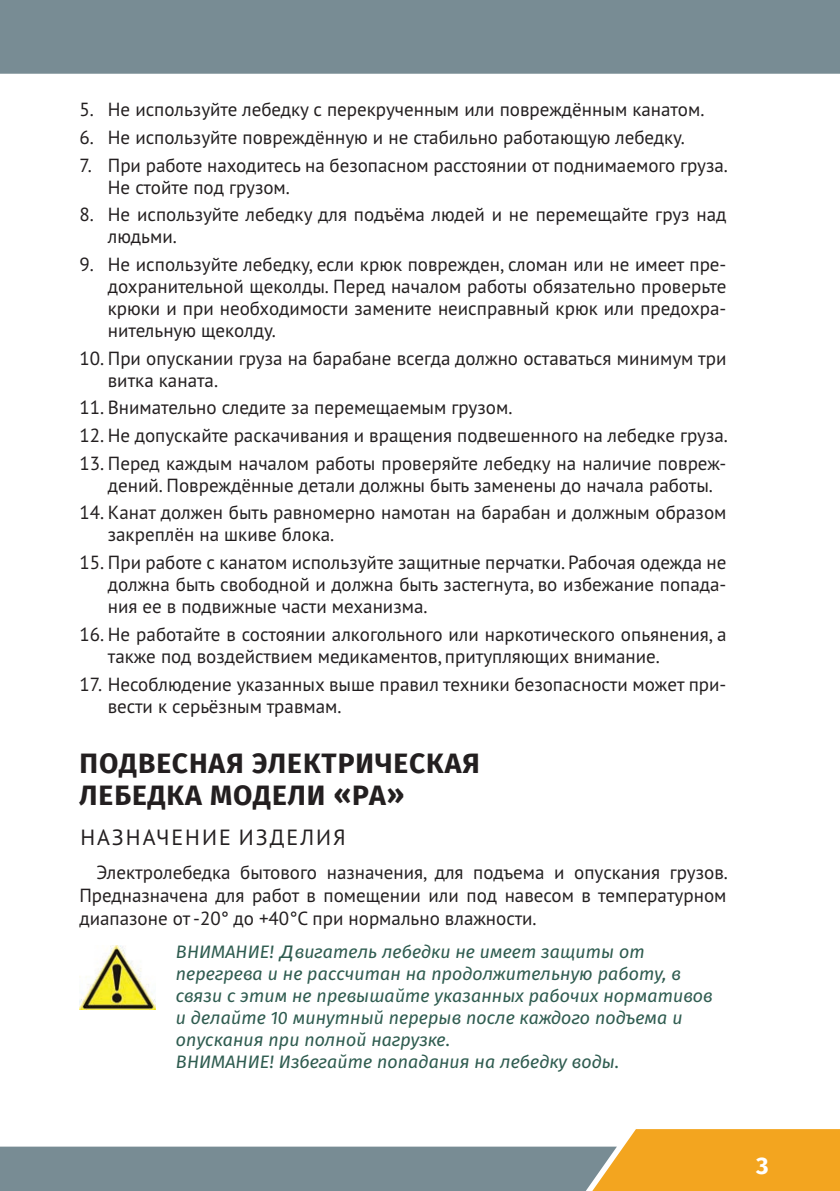
<style>
.page{position:relative;width:840px;height:1191px;background:#fff}
.page>*{position:absolute;margin:0;border:0;box-sizing:border-box;transform-origin:0 0}
.t1{font:700 28px/32px "Fira Sans OT";letter-spacing:.035em;color:#231f20}
.t2{font:700 24px "Fira Sans OT";color:#fff}
.t3{font:22px "PT Sans";letter-spacing:.09em;color:#231f20}
.t4{font:19px/22px "PT Sans";color:#231f20}
.t5{font:italic 18px/22px "Fira Sans OT";color:#2f5c50}
.s1{font-family:"Ubuntu"}
</style>
<div class="page">
<div style="left:0;top:0;width:839px;height:74px;background:#788c94"></div>
<svg style="left:0;top:1129px;width:839px;height:62px"></svg>
<img style="left:79px;top:945px;width:76px;height:64px">
<p class="t4" style="left:79px;top:101px;width:626px">5. Не используйте лебедку с перекрученным или повреждённым канатом.</p>
<p class="t4" style="left:79px;top:128px;width:606px">6. Не используйте повреждённую и не стабильно работающую лебедку.</p>
<p class="t4" style="left:108px;top:156px;width:621px;text-indent:-28px">7. При работе находитесь на безопасном расстоянии от поднимаемого груза.<br>Не стойте под грузом.</p>
<p class="t4" style="left:108px;top:206px;width:619px;text-indent:-28px">8. Не используйте лебедку для подъёма людей и не перемещайте груз над людьми.</p>
<p class="t4" style="left:108px;top:255px;width:619px;text-align:justify;text-indent:-28px">9. Не используйте лебедку, если крюк поврежден, сломан или не имеет пре&shy;дохранительной щеколды. Перед началом работы обязательно проверьте крюки и при необходимости замените неисправный крюк или предохра&shy;нительную щеколду.</p>
<p class="t4" style="left:108px;top:349px;width:619px;text-indent:-28px">10. При опускании груза на барабане всегда должно оставаться минимум три витка каната.</p>
<p class="t4" style="left:79px;top:399px;width:434px">11. Внимательно следите за перемещаемым грузом.</p>
<p class="t4" style="left:79px;top:426px;width:649px">12. Не допускайте раскачивания и вращения подвешенного на лебедке груза.</p>
<p class="t4" style="left:108px;top:454px;width:619px;text-indent:-28px">13. Перед каждым началом работы проверяйте лебедку на наличие повреж&shy;дений. Повреждённые детали должны быть заменены до начала работы.</p>
<p class="t4" style="left:108px;top:504px;width:619px;text-indent:-28px">14. Канат должен быть равномерно намотан на барабан и должным образом закреплён на шкиве блока.</p>
<p class="t4" style="left:108px;top:553px;width:619px;text-align:justify;text-indent:-28px">15. При работе с канатом используйте защитные перчатки. Рабочая одежда не должна быть свободной и должна быть застегнута, во избежание попада&shy;ния ее в подвижные части механизма.</p>
<p class="t4" style="left:108px;top:625px;width:619px;text-indent:-28px">16. Не работайте в состоянии алкогольного или наркотического опьянения, а также под воздействием медикаментов, притупляющих внимание.</p>
<p class="t4" style="left:108px;top:675px;width:619px;text-indent:-28px">17. Несоблюдение указанных выше правил техники безопасности может при&shy;вести к серьёзным травмам.</p>
<h1 class="t1" style="left:80px;top:749px;width:401px">ПОДВЕСНАЯ ЭЛЕКТРИЧЕСКАЯ<br>ЛЕБЕДКА МОДЕЛИ «РА»</h1>
<p class="t3" style="left:80px;top:829px;width:266px">НАЗНАЧЕНИЕ ИЗДЕЛИЯ</p>
<p class="t4" style="left:79px;top:863px;width:649px;line-height:23px;text-align:justify;text-indent:17px">Электролебедка бытового назначения, для подъема и опускания грузов.<br>Предназначена для работ в помещении или под навесом в температурном диапазоне от -20° до +40°С при нормально влажности.</p>
<p class="t5" style="left:176px;top:942px;width:538px">ВНИМАНИЕ! <span class="s1">Д</span>вигатель лебедки не имеет защиты от перегрева и не рассчитан на продолжительную работу, в связи с этим не превышайте указанных рабочих нормативов и делайте 10 минутный перерыв после каждого подъема и опускания при полной нагрузке.<br>ВНИМАНИЕ! Избегайте попадания на лебедку воды.</p>
<p class="t2" style="left:755px;top:1153px;width:14px">3</p>
</div>
